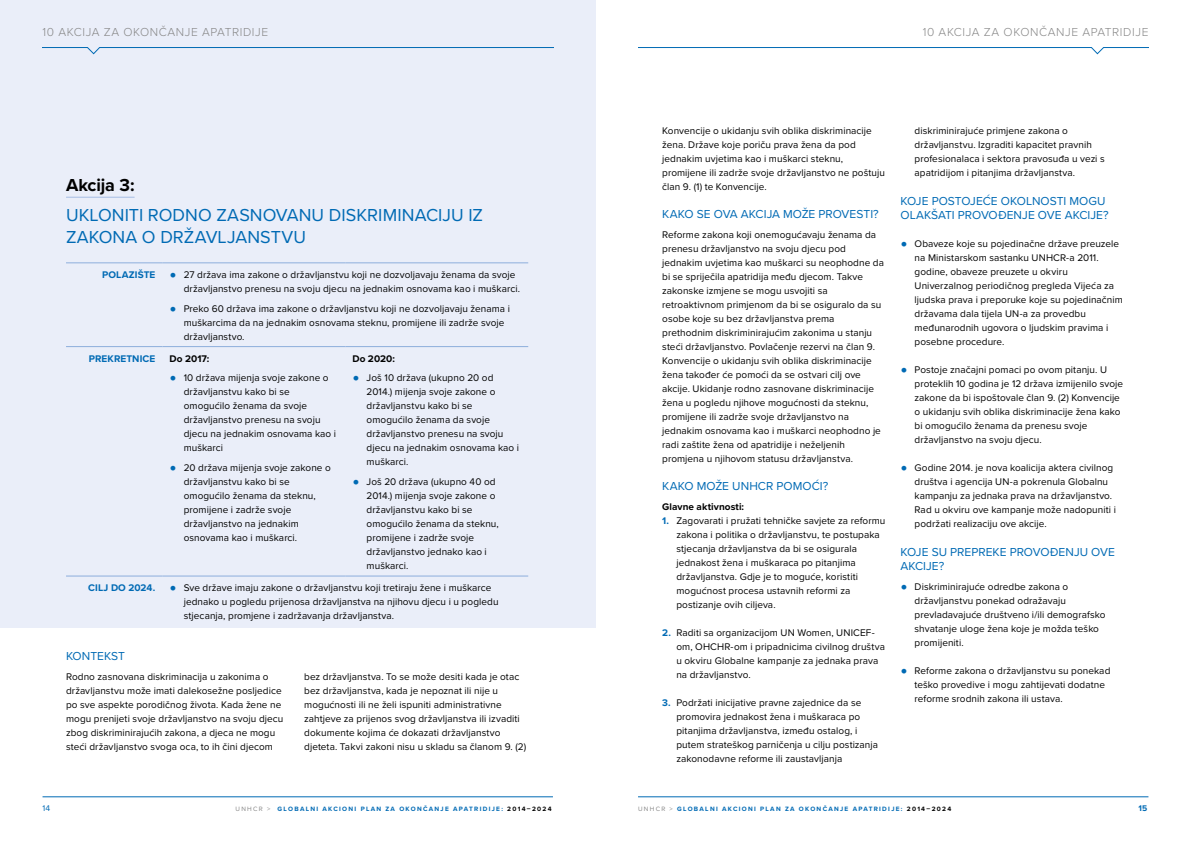
<style>
.page{position:relative;width:1191px;height:842px;background:#fff}
.page>*{position:absolute;margin:0;border:0;box-sizing:border-box;transform-origin:0 0}
.t1{font:18px/21.6px "Proxima Nova";letter-spacing:.005em;color:#006ab4}
.t2{font:700 18px "Proxima Nova";letter-spacing:-.01em;color:#000}
.t3{font:12px/14.4px "Proxima Nova";letter-spacing:.005em;color:#006ab4;text-align:right}
.t4{font:300 12px "Proxima Nova";letter-spacing:.05em;color:#878787}
.t5{font:10px/14px "Proxima Nova";letter-spacing:.005em;color:#000}
.t6{font:700 10px "Proxima Nova";letter-spacing:.005em;color:#000}
.t7{font:700 10px "Proxima Nova";letter-spacing:.01em;color:#006ab4}
.t8{font:8.5px "Proxima Nova";color:#006ab4}
.t9{font:700 8.5px "Proxima Nova";color:#006ab4}
.t10{font:700 6.5px "Proxima Nova";letter-spacing:.2em;color:#006ab4}
.s1{font-weight:700;color:#006ab4}
.s2{font-weight:700;font-size:20px;color:#006ab4}
.s3{font-weight:400;color:#878787}
.s4{color:#000}
</style>
<div class="page">
<div style="left:0;top:0;width:595px;height:627px;background:#eaeef9"></div>
<hr style="left:66px;top:197px;width:69px;height:1px;background:#a5bde4">
<hr style="left:66px;top:263px;width:96px;height:1px;background:#8daedc">
<hr style="left:162px;top:263px;width:183px;height:1px;background:#8daedc">
<hr style="left:345px;top:263px;width:183px;height:1px;background:#8daedc">
<hr style="left:66px;top:346px;width:96px;height:1px;background:#8daedc">
<hr style="left:162px;top:346px;width:183px;height:1px;background:#8daedc">
<hr style="left:345px;top:346px;width:183px;height:1px;background:#8daedc">
<hr style="left:66px;top:576px;width:96px;height:1px;background:#8daedc">
<hr style="left:162px;top:576px;width:183px;height:1px;background:#8daedc">
<hr style="left:345px;top:576px;width:183px;height:1px;background:#8daedc">
<svg style="left:43px;top:47px;width:510px;height:7px"></svg>
<svg style="left:638px;top:47px;width:510px;height:7px"></svg>
<hr style="left:638px;top:796px;width:510px;height:1px;background:#006ab4">
<hr style="left:43px;top:796px;width:510px;height:1px;background:#006ab4">
<p class="t4" style="left:43px;top:25px;width:227px">10 AKCIJA ZA OKONČANJ E APATRIDIJ E</p>
<p class="t4" style="left:922px;top:25px;width:227px">10 AKCIJA ZA OKONČANJ E APATRIDIJ E</p>
<h1 class="t2" style="left:66px;top:174px;width:70px">Akcija 3:</h1>
<h1 class="t1" style="left:66px;top:205px;width:418px">UKLONITI RODNO ZASNOVANU DISKRIMINACIJU IZ<br>ZAKONA O DRŽAVLJANSTVU</h1>
<p class="t5" style="left:184px;top:268px;width:338px;text-indent:-81px"><span class="s1">POLAZIŠTE</span> <span class="s2">•</span> 27 država ima zakone o državljanstvu koji ne dozvoljavaju ženama da svoje državljanstvo prenesu na svoju djecu na jednakim osnovama kao i muškarci.</p>
<p class="t5" style="left:184px;top:301px;width:328px;text-indent:-14px"><span class="s2">•</span> Preko 60 država ima zakone o državljanstvu koji ne dozvoljavaju ženama i muškarcima da na jednakim osnovama steknu, promijene ili zadrže svoje državljanstvo.</p>
<p class="t7" style="left:89px;top:352px;width:68px">PREKRETNICE</p>
<p class="t6" style="left:169px;top:352px;width:41px">Do 2017:</p>
<p class="t5" style="left:184px;top:371px;width:154px;text-indent:-14px"><span class="s2">•</span> 10 država mijenja svoje zakone o državljanstvu kako bi se omogućilo ženama da svoje državljanstvo prenesu na svoju djecu na jednakim osnovama kao i muškarci</p>
<p class="t5" style="left:184px;top:461px;width:149px;text-indent:-14px"><span class="s2">•</span> 20 država mijenja svoje zakone o državljanstvu kako bi se omogućilo ženama da steknu, promijene i zadrže svoje državljanstvo na jednakim osnovama kao i muškarci.</p>
<p class="t6" style="left:352px;top:352px;width:44px">Do 2020:</p>
<p class="t5" style="left:366px;top:371px;width:154px;text-indent:-14px"><span class="s2">•</span> Još 10 država (ukupno 20 od<br>2014.) mijenja svoje zakone o državljanstvu kako bi se omogućilo ženama da svoje državljanstvo prenesu na svoju djecu na jednakim osnovama kao i muškarci.</p>
<p class="t5" style="left:366px;top:475px;width:134px;text-indent:-14px"><span class="s2">•</span> Još 20 država (ukupno 40 od<br>2014.) mijenja svoje zakone o državljanstvu kako bi se omogućilo ženama da steknu, promijene i zadrže svoje državljanstvo jednako kao i muškarci.</p>
<p class="t5" style="left:184px;top:581px;width:316px;text-indent:-95px"><span class="s1">CILJ DO 2024.</span> <span class="s2">•</span> Sve države imaju zakone o državljanstvu koji tretiraju žene i muškarce jednako u pogledu prijenosa državljanstva na njihovu djecu i u pogledu stjecanja, promjene i zadržavanja državljanstva.</p>
<p class="t3" style="left:66px;top:649px;width:60px">KONTEKST</p>
<p class="t5" style="left:66px;top:670px;width:219px">Rodno zasnovana diskriminacija u zakonima o državljanstvu može imati dalekosežne posljedice po sve aspekte porodičnog života. Kada žene ne mogu prenijeti svoje državljanstvo na svoju djecu zbog diskriminirajućih zakona, a djeca ne mogu steći državljanstvo svoga oca, to ih čini djecom</p>
<p class="t5" style="left:304px;top:670px;width:223px">bez državljanstva. To se može desiti kada je otac bez državljanstva, kada je nepoznat ili nije u mogućnosti ili ne želi ispuniti administrativne zahtjeve za prijenos svog državljanstva ili izvaditi dokumente kojima će dokazati državljanstvo djeteta. Takvi zakoni nisu u skladu sa članom 9. (2)</p>
<p class="t5" style="left:662px;top:124px;width:224px">Konvencije o ukidanju svih oblika diskriminacije žena. Države koje poriču prava žena da pod jednakim uvjetima kao i muškarci steknu, promijene ili zadrže svoje državljanstvo ne poštuju član 9. (1) te Konvencije.</p>
<p class="t3" style="left:662px;top:207px;width:218px">KAKO SE OVA AKCIJA MOŽE PROVESTI?</p>
<p class="t5" style="left:662px;top:228px;width:223px">Reforme zakona koji onemogućavaju ženama da prenesu državljanstvo na svoju djecu pod jednakim uvjetima kao muškarci su neophodne da bi se spriječila apatridija među djecom. Takve zakonske izmjene se mogu usvojiti sa retroaktivnom primjenom da bi se osiguralo da su osobe koje su bez državljanstva prema prethodnim diskriminirajućim zakonima u stanju steći državljanstvo. Povlačenje rezervi na član 9.<br>Konvencije o ukidanju svih oblika diskriminacije žena također će pomoći da se ostvari cilj ove akcije. Ukidanje rodno zasnovane diskriminacije žena u pogledu njihove mogućnosti da steknu, promijene ili zadrže svoje državljanstvo na jednakim osnovama kao i muškarci neophodno je radi zaštite žena od apatridije i neželjenih promjena u njihovom statusu državljanstva.</p>
<p class="t3" style="left:662px;top:479px;width:168px">KAKO MOŽE UNHCR POMOĆI?</p>
<p class="t6" style="left:662px;top:501px;width:83px">Glavne aktivnosti:</p>
<p class="t5" style="left:676px;top:514px;width:210px;text-indent:-14px"><span class="s1">1.</span> Zagovarati i pružati tehničke savjete za reformu zakona i politika o državljanstvu, te postupaka stjecanja državljanstva da bi se osigurala jednakost žena i muškaraca po pitanjima državljanstva. Gdje je to moguće, koristiti mogućnost procesa ustavnih reformi za postizanje ovih ciljeva.</p>
<p class="t5" style="left:676px;top:626px;width:210px;text-indent:-14px"><span class="s1">2.</span> Raditi sa organizacijom UN Women, UNICEF&shy;om, OHCHR-om i pripadnicima civilnog društva u okviru Globalne kampanje za jednaka prava na državljanstvo.</p>
<p class="t5" style="left:676px;top:696px;width:203px;text-indent:-14px"><span class="s1">3.</span> Podržati inicijative pravne zajednice da se promovira jednakost žena i muškaraca po pitanjima državljanstva, između ostalog, i putem strateškog parničenja u cilju postizanja zakonodavne reforme ili zaustavljanja</p>
<p class="t5" style="left:914px;top:124px;width:192px">diskriminirajuće primjene zakona o državljanstvu. Izgraditi kapacitet pravnih profesionalaca i sektora pravosuđa u vezi s apatridijom i pitanjima državljanstva.</p>
<p class="t3" style="left:900px;top:194px;width:15px">KOJE</p>
<p class="t3" style="left:900px;top:194px;width:210px">POSTOJEĆE OKOLNOSTI MOG U<br>OLAKŠATI PROVOĐENJE OVE AKCIJE?</p>
<p class="t5" style="left:914px;top:237px;width:210px;text-indent:-14px"><span class="s2">•</span> Obaveze koje su pojedinačne države preuzele na Ministarskom sastanku UNHCR-a 2011. godine, obaveze preuzete u okviru Univerzalnog periodičnog pregleda Vijeća za ljudska prava i preporuke koje su pojedinačnim državama dala tijela UN-a za provedbu međunarodnih ugovora o ljudskim pravima i posebne procedure.</p>
<p class="t5" style="left:914px;top:363px;width:210px;text-indent:-14px"><span class="s2">•</span> Postoje značajni pomaci po ovom pitanju. U proteklih 10 godina je 12 država izmijenilo svoje zakone da bi ispoštovale član 9. (2) Konvencije o ukidanju svih oblika diskriminacije žena kako bi omogućilo ženama da prenesu svoje državljanstvo na svoju djecu.</p>
<p class="t5" style="left:914px;top:461px;width:203px;text-indent:-14px"><span class="s2">•</span> Godine 2014. je nova koalicija aktera civilnog društva i agencija UN-a pokrenula Globalnu kampanju za jednaka prava na državljanstvo.<br>Rad u okviru ove kampanje može nadopuniti i podržati realizaciju ove akcije.</p>
<p class="t3" style="left:900px;top:545px;width:15px">KOJE</p>
<p class="t3" style="left:900px;top:545px;width:214px;text-align:left;text-indent:31px">SU PREPREKE PROVOĐENJU OVE<br>AKCIJE?</p>
<p class="t5" style="left:914px;top:579px;width:192px;text-indent:-14px"><span class="s2">•</span> Diskriminirajuće odredbe zakona o državljanstvu ponekad odražavaju prevladavajuće društveno i/ili demografsko shvatanje uloge žena koje je možda teško promijeniti.</p>
<p class="t5" style="left:914px;top:663px;width:197px;text-indent:-14px"><span class="s2">•</span> Reforme zakona o državljanstvu su ponekad teško provedive i mogu zahtijevati dodatne reforme srodnih zakona ili ustava.</p>
<p class="t8" style="left:43px;top:803px;width:9px">14</p>
<p class="t10" style="left:235px;top:805px;width:318px"><span class="s3">UNHCR &gt;</span> GLOBALNI AKCIONI PLAN ZA OKONČANJE APATRIDIJE: <span class="s4">2014–2024</span></p>
<p class="t10" style="left:638px;top:805px;width:315px"><span class="s3">UNHCR &gt;</span> GLOBALNI AKCIONI PLAN ZA OKONČANJE APATRIDIJE: <span class="s4">2014–2024</span></p>
<p class="t9" style="left:1138px;top:803px;width:10px">15</p>
</div>
